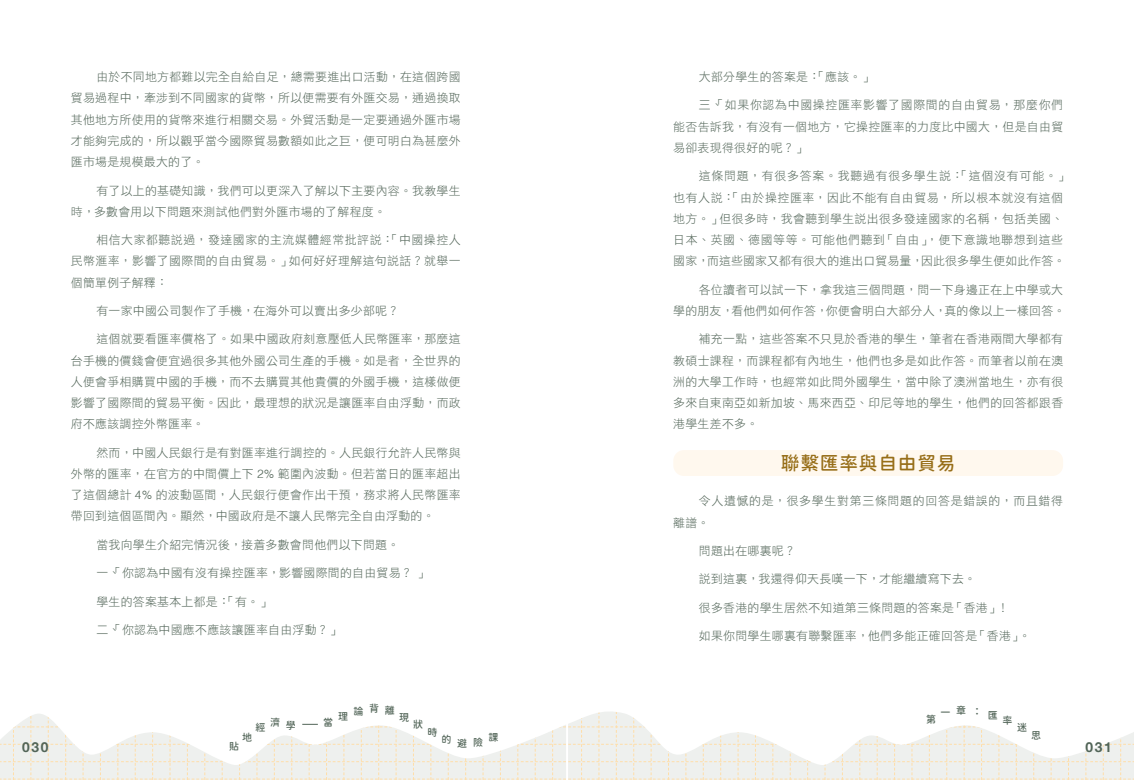
<style>
.page{position:relative;width:1134px;height:780px;background:#fff}
.page>*{position:absolute;margin:0;border:0;box-sizing:border-box;transform-origin:0 0}
.t1{font:18.75px "jiangchengyuanti 500 W";letter-spacing:.04em;color:#976e18}
.t2{font:700 13.75px "Helvetica Neue";letter-spacing:.12em;color:#526558}
.t3{font:11.88px/21.2px "DF Hei HK W3";letter-spacing:.025em;color:#526558;text-align:justify}
.t4{font:11.88px/21.2px "DF Hei HK W3";letter-spacing:.05em;color:#526558}
.t5{font:11.88px/21.2px "DF Hei HK W3";letter-spacing:.06em;color:#526558}
.t6{font:10px "jiangchengyuanti 500 W";letter-spacing:.565em;color:#526558}
.s1{font-family:"Helvetica";font-weight:300}
</style>
<div class="page">
<div style="left:673px;top:450px;width:390px;height:26px;background:#fff8ee;border-radius:11px"></div>
<svg style="left:0;top:712px;width:1134px;height:68px"></svg>
<p class="t3" style="left:71px;top:66px;width:391px;text-indent:26px">由於不同地方都難以完全自給自足，總需要進出口活動，在這個跨國貿易過程中，牽涉到不同國家的貨幣，所以便需要有外匯交易，通過換取其他地方所使用的貨幣來進行相關交易。外貿活動是一定要通過外匯市場才能夠完成的，所以觀乎當今國際貿易數額如此之巨，便可明白為甚麼外匯市場是規模最大的了。</p>
<p class="t3" style="left:71px;top:179px;width:391px;text-indent:26px">有了以上的基礎知識，我們可以更深入了解以下主要內容。我教學生時，多數會用以下問題來測試他們對外匯市場的了解程度。</p>
<p class="t3" style="left:71px;top:229px;width:391px;text-indent:26px">相信大家都聽說過，發達國家的主流媒體經常批評說：「中國操控人民幣滙率，影響了國際間的自由貿易。」如何好好理解這句說話？就舉一個簡單例子解釋：</p>
<p class="t3" style="left:96px;top:300px;width:304px">有一家中國公司製作了手機，在海外可以賣出多少部呢？</p>
<p class="t3" style="left:71px;top:328px;width:391px;text-indent:26px">這個就要看匯率價格了。如果中國政府刻意壓低人民幣匯率，那麼這台手機的價錢會便宜過很多其他外國公司生產的手機。如是者，全世界的人便會爭相購買中國的手機，而不去購買其他貴價的外國手機，這樣做便影響了國際間的貿易平衡。因此，最理想的狀況是讓匯率自由浮動，而政府不應該調控外幣匯率。</p>
<p class="t3" style="left:71px;top:441px;width:391px;text-indent:26px">然而，中國人民銀行是有對匯率進行調控的。人民銀行允許人民幣與外幣的匯率，在官方的中間價上下 <span class="s1">2%</span> 範圍內波動。但若當日的匯率超出了這個總計 <span class="s1">4%</span> 的波動區間，人民銀行便會作出干預，務求將人民幣匯率帶回到這個區間內。顯然，中國政府是不讓人民幣完全自由浮動的。</p>
<p class="t3" style="left:96px;top:533px;width:304px">當我向學生介紹完情況後，接着多數會問他們以下問題。</p>
<p class="t3" style="left:96px;top:562px;width:334px">一、「你認為中國有沒有操控匯率，影響國際間的自由貿易？」</p>
<p class="t3" style="left:96px;top:590px;width:176px">學生的答案基本上都是：「有。」</p>
<p class="t3" style="left:96px;top:618px;width:246px">二、「你認為中國應不應該讓匯率自由浮動？」</p>
<p class="t3" style="left:699px;top:66px;width:176px">大部分學生的答案是：「應該。」</p>
<p class="t3" style="left:673px;top:94px;width:391px;text-indent:26px">三、「如果你認為中國操控匯率影響了國際間的自由貿易，那麼你們能否告訴我，有沒有一個地方，它操控匯率的力度比中國大，但是自由貿易卻表現得很好的呢？」</p>
<p class="t4" style="left:673px;top:165px;width:397px;text-indent:26px">這條問題，有很多答案。我聽過有很多學生說：「這個沒有可能。」也有人說：「由於操控匯率，因此不能有自由貿易，所以根本就沒有這個地方。」但很多時，我會聽到學生說出很多發達國家的名稱，包括美國、日本、英國、德國等等。可能他們聽到「自由」，便下意識地聯想到這些國家，而這些國家又都有很大的進出口貿易量，因此很多學生便如此作答。</p>
<p class="t3" style="left:673px;top:278px;width:393px;text-align:right">各位讀者可以試一下，拿我這三個問題，問一下身邊正在上中學或大<br>學的朋友，看他們如何作答，你便會明白大部分人，真的像以上一樣回答。</p>
<p class="t3" style="left:673px;top:328px;width:391px;text-indent:26px">補充一點，這些答案不只見於香港的學生，筆者在香港兩間大學都有教碩士課程，而課程都有內地生，他們也多是如此作答。而筆者以前在澳洲的大學工作時，也經常如此問外國學生，當中除了澳洲當地生，亦有很多來自東南亞如新加坡、馬來西亞、印尼等地的學生，他們的回答都跟香港學生差不多。</p>
<h1 class="t1" style="left:781px;top:452px;width:176px">聯繫匯率與自由貿易</h1>
<p class="t5" style="left:673px;top:490px;width:391px;text-indent:26px">令人遺憾的是，很多學生對第三條問題的回答是錯誤的，而且錯得離譜。</p>
<p class="t3" style="left:699px;top:540px;width:99px">問題出在哪裏呢？</p>
<p class="t3" style="left:699px;top:568px;width:279px">說到這裏，我還得仰天長嘆一下，才能繼續寫下去。</p>
<p class="t3" style="left:699px;top:596px;width:312px">很多香港的學生居然不知道第三條問題的答案是「香港」！</p>
<p class="t3" style="left:699px;top:625px;width:333px">如果你問學生哪裏有聯繫匯率，他們多能正確回答是「香港」。</p>
<p class="t6" style="left:353px;top:704px;width:43px">論背離</p>
<p class="t6" style="left:940px;top:706px;width:59px">第第：匯</p>
<p class="t6" style="left:338px;top:711px;width:11px">理</p>
<p class="t6" style="left:399px;top:711px;width:11px">現</p>
<p class="t6" style="left:926px;top:713px;width:11px">第</p>
<p class="t6" style="left:1003px;top:715px;width:11px">匯</p>
<p class="t6" style="left:255px;top:721px;width:11px">經</p>
<p class="t6" style="left:270px;top:717px;width:27px">濟學</p>
<p class="t6" style="left:323px;top:716px;width:11px">當</p>
<p class="t6" style="left:413px;top:719px;width:11px">狀</p>
<p class="t6" style="left:1017px;top:721px;width:11px">匯</p>
<p class="t6" style="left:427px;top:726px;width:11px">時</p>
<p class="t6" style="left:1031px;top:729px;width:11px">匯</p>
<p class="t6" style="left:242px;top:731px;width:11px">地</p>
<p class="t6" style="left:442px;top:736px;width:43px">的避險</p>
<p class="t6" style="left:488px;top:732px;width:11px">課</p>
<p class="t2" style="left:22px;top:736px;width:28px">030</p>
<p class="t6" style="left:229px;top:741px;width:11px">貼</p>
<p class="t2" style="left:1085px;top:736px;width:28px">031</p>
</div>
